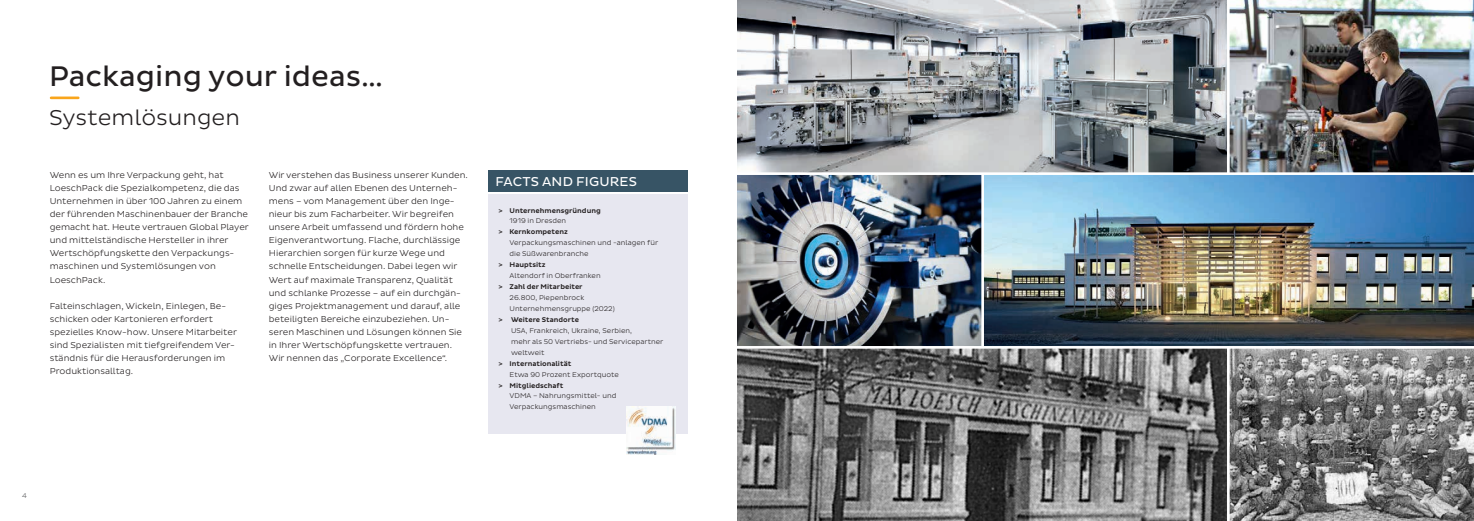
<style>
.page{position:relative;width:1474px;height:521px;background:#fff}
.page>*{position:absolute;margin:0;border:0;box-sizing:border-box;transform-origin:0 0}
.t1{font:28.88px "Pluto Sans";color:#231f20}
.t2{font:300 21.88px "Pluto Sans";color:#231f20}
.t3{font:13.12px "Pluto Sans";letter-spacing:.015em;color:#fff}
.t4{font:300 8.75px/13.1px "Pluto Sans";color:#231f20}
.t5{font:300 7px/10.9px "Pluto Sans";color:#231f20}
.t6{font:500 7px "Pluto Sans";color:#231f20}
.t7{font:300 7px "Pluto Sans";color:#57585a}
</style>
<div class="page">
<div style="left:488px;top:171px;width:199px;height:21px;background:#375465"></div>
<div style="left:488px;top:195px;width:199px;height:239px;background:#e7e7f0"></div>
<img style="left:737px;top:0;width:736px;height:521px">
<img style="left:1229px;top:0;width:244px;height:172px">
<hr style="left:51px;top:97px;width:27px;height:2px;background:#f9a51b">
<img style="left:626px;top:407px;width:49px;height:47px">
<hr style="left:736px;top:172px;width:737px;height:3px;background:#fff">
<hr style="left:1226px;top:0;width:3px;height:175px;background:#fff">
<hr style="left:981px;top:174px;width:3px;height:173px;background:#fff">
<hr style="left:1226px;top:347px;width:3px;height:174px;background:#fff">
<hr style="left:736px;top:346px;width:737px;height:3px;background:#fff">
<h1 class="t1" style="left:49px;top:59px;width:335px">Packaging your ideas…</h1>
<h2 class="t2" style="left:49px;top:105px;width:192px">Systemlösungen</h2>
<p class="t4" style="left:50px;top:168px;width:201px">Wenn es um Ihre Verpackung geht, hat LoeschPack die Spezialkompetenz, die das Unternehmen in über 100 Jahren zu einem der führenden Maschinenbauer der Branche gemacht hat. Heute vertrauen Global Player und mittelständische Hersteller in ihrer Wertschöpfungskette den Verpackungs&shy;maschinen und Systemlösungen von LoeschPack.</p>
<p class="t4" style="left:50px;top:299px;width:189px">Falteinschlagen, Wickeln, Einlegen, Be&shy;schicken oder Kartonieren erfordert spezielles Know-how. Unsere Mitarbeiter sind Spezialisten mit tiefgreifendem Ver&shy;ständnis für die Herausforderungen im Produktionsalltag.</p>
<p class="t4" style="left:269px;top:168px;width:201px">Wir verstehen das Business unserer Kunden.<br>Und zwar auf allen Ebenen des Unterneh&shy;mens – vom Management über den Inge&shy;nieur bis zum Facharbeiter. Wir begreifen unsere Arbeit umfassend und fördern hohe Eigenverantwortung. Flache, durchlässige Hierarchien sorgen für kurze Wege und schnelle Entscheidungen. Dabei legen wir Wert auf maximale Transparenz, Qualität und schlanke Prozesse – auf ein durchgän&shy;giges Projektmanagement und darauf, alle beteiligten Bereiche einzubeziehen. Un&shy;seren Maschinen und Lösungen können Sie in Ihrer Wertschöpfungskette vertrauen.<br>Wir nennen das „Corporate Excellence“.</p>
<h3 class="t3" style="left:495px;top:174px;width:143px">FACTS AND FIGURES</h3>
<p class="t6" style="left:498px;top:206px;width:104px">&gt; Unternehmensgründung</p>
<p class="t5" style="left:509px;top:216px;width:58px">1919 in Dresden</p>
<p class="t6" style="left:498px;top:228px;width:71px">&gt; Kernkompetenz</p>
<p class="t5" style="left:509px;top:237px;width:150px">Verpackungsmaschinen und -anlagen für die Süßwarenbranche</p>
<p class="t6" style="left:498px;top:261px;width:49px">&gt; Hauptsitz</p>
<p class="t5" style="left:509px;top:270px;width:93px">Altendorf in Oberfranken</p>
<p class="t6" style="left:498px;top:282px;width:86px">&gt; Zahl der Mitarbeiter</p>
<p class="t5" style="left:509px;top:292px;width:107px">26.800, Piepenbrock<br>Unternehmensgruppe (2022)</p>
<p class="t6" style="left:498px;top:315px;width:82px">&gt; Weitere Standorte</p>
<p class="t5" style="left:511px;top:325px;width:154px">USA, Frankreich, Ukraine, Serbien,<br>mehr als 50 Vertriebs- und Servicepartner weltweit</p>
<p class="t6" style="left:498px;top:359px;width:74px">&gt; Internationalität</p>
<p class="t5" style="left:509px;top:369px;width:111px">Etwa 90 Prozent Exportquote</p>
<p class="t6" style="left:498px;top:381px;width:66px">&gt; Mitgliedschaft</p>
<p class="t5" style="left:509px;top:390px;width:108px">VDMA – Nahrungsmittel - und<br>Verpackungsmaschinen</p>
<p class="t7" style="left:22px;top:491px;width:6px">4</p>
<p class="t7" style="left:1446px;top:491px;width:6px">5</p>
</div>
